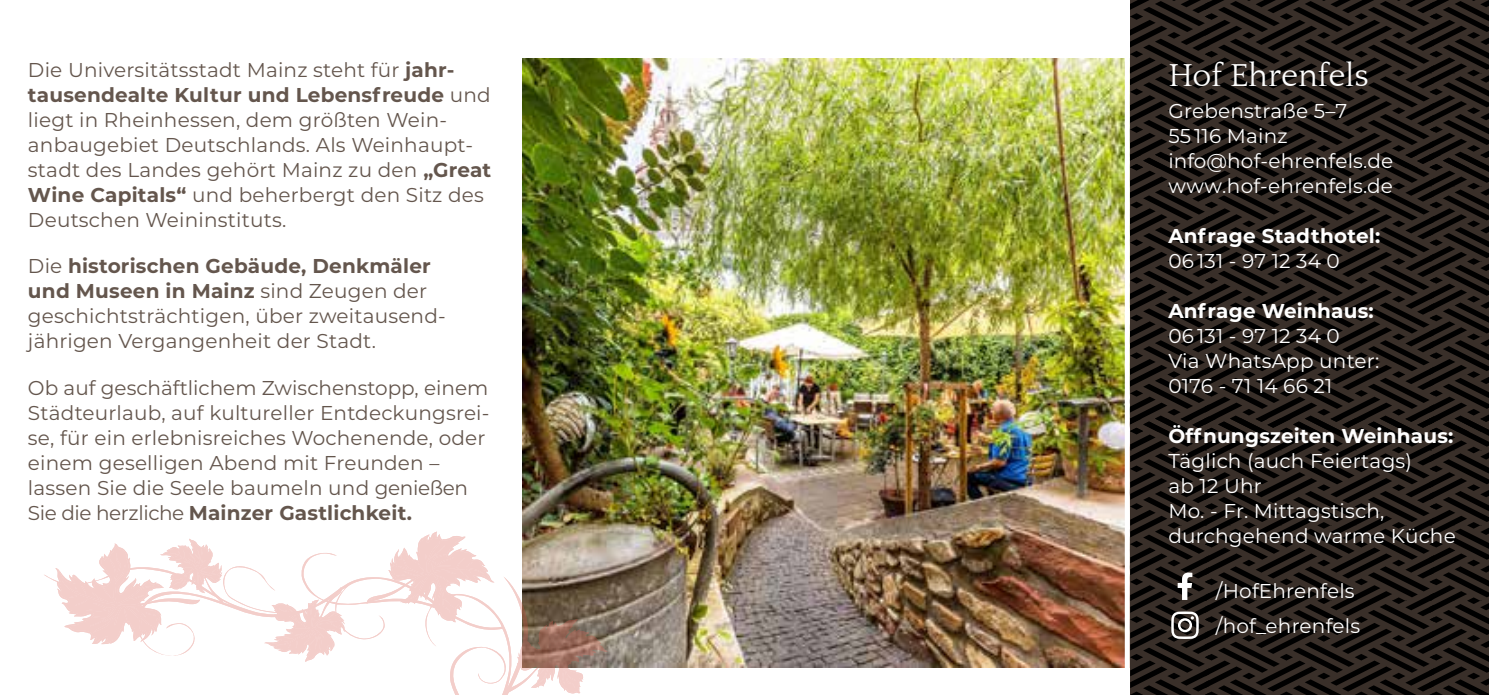
<style>
.page{position:relative;width:1489px;height:695px;background:#fff}
.page>*{position:absolute;margin:0;border:0;box-sizing:border-box;transform-origin:0 0}
.t1{font:32.5px "Quattrocento";color:#fff}
.t2{font:20px/25px "Montserrat";letter-spacing:.01em;color:#64564d}
.t3{font:20px/25px "Montserrat";letter-spacing:.01em;color:#fff}
.t4{font:700 20px "Montserrat";letter-spacing:.01em;color:#fff}
.s1{font-weight:700}
</style>
<div class="page">
<svg style="left:44px;top:553px;width:322px;height:109px"></svg>
<svg style="left:264px;top:587px;width:81px;height:74px"></svg>
<img style="left:366px;top:0;width:1122px;height:694px">
<svg style="left:55px;top:538px;width:168px;height:106px"></svg>
<p class="t2" style="left:28px;top:56px;width:465px">Die Universitätsstadt Mainz steht für <span class="s1">jahr&shy;tausendealte Kultur und Lebensfreude</span> und liegt in Rheinhessen, dem größten Wein&shy;anbaugebiet Deutschlands. Als Weinhaupt&shy;stadt des Landes gehört Mainz zu den <span class="s1">„Great Wine Capitals“</span> und beherbergt den Sitz des Deutschen Weininstituts.</p>
<p class="t2" style="left:28px;top:253px;width:419px">Die <span class="s1">historischen Gebäude, Denkmäler und Museen in Mainz</span> sind Zeugen der geschichtsträchtigen, über zweitausend&shy;jährigen Vergangenheit der Stadt.</p>
<p class="t2" style="left:28px;top:374px;width:463px">Ob auf geschäftlichem Zwischenstopp, einem Städteurlaub, auf kultureller Entdeckungsrei&shy;se, für ein erlebnisreiches Wochenende, oder einem geselligen Abend mit Freunden – lassen Sie die Seele baumeln und genießen Sie die herzliche <span class="s1">Mainzer Gastlichkeit.</span></p>
<h1 class="t1" style="left:1168px;top:58px;width:202px">Hof Ehrenfels</h1>
<p class="t3" style="left:1168px;top:97px;width:226px">Grebenstraße 5–7<br>55 116 Mainz info@hof-ehrenfels.de www.hof-ehrenfels.de</p>
<p class="t4" style="left:1168px;top:221px;width:213px">Anfrage Stadthotel:</p>
<p class="t3" style="left:1168px;top:247px;width:173px">06 131 - 97 12 34 0</p>
<p class="t4" style="left:1168px;top:296px;width:207px">Anfrage Weinhaus:</p>
<p class="t3" style="left:1168px;top:322px;width:212px">06 131 - 97 12 34 0<br>Via WhatsApp unter:<br>0176 - 71 14 66 21</p>
<p class="t4" style="left:1168px;top:421px;width:286px">Öffnungszeiten Weinhaus:</p>
<p class="t3" style="left:1168px;top:447px;width:289px">Täglich (auch Feiertags)<br>ab 12 Uhr<br>Mo. - Fr. Mittagstisch, durchgehend warme Küche</p>
<p class="t3" style="left:1215px;top:577px;width:140px">/HofEhrenfels</p>
<p class="t3" style="left:1215px;top:612px;width:146px">/hof_ehrenfels</p>
</div>
